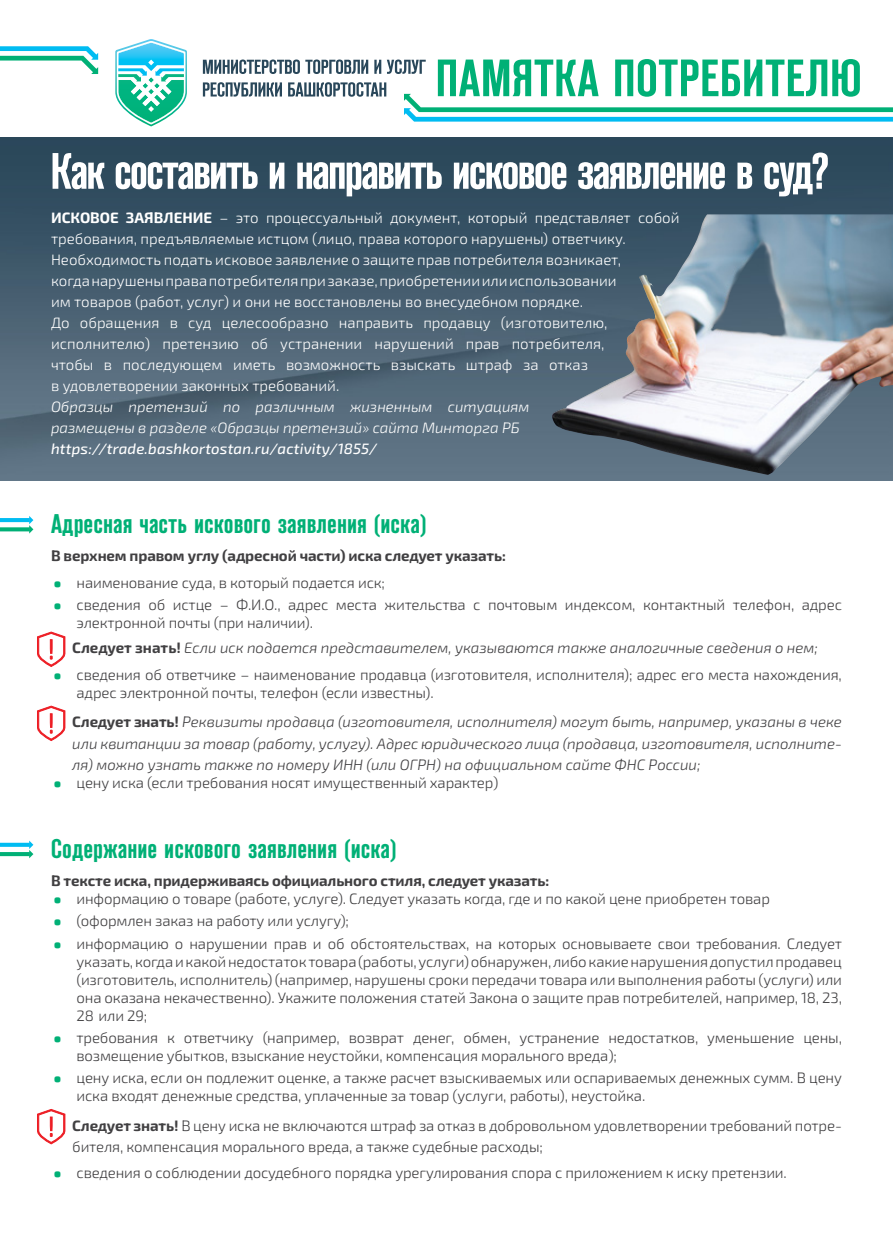
<style>
.page{position:relative;width:893px;height:1251px;background:#fff}
.page>*{position:absolute;margin:0;border:0;box-sizing:border-box;transform-origin:0 0}
.t1{font:52.35px "Reforma Grotesk Demi C";letter-spacing:.075em;color:#00b076}
.t2{font:51px "Reforma Grotesk Demi C";letter-spacing:-.02em;color:#fff}
.t3{font:27px "Reforma Grotesk Demi C";letter-spacing:.025em;color:#00b076}
.t4{font:300 15px/18px "Exo 2";letter-spacing:-.01em;color:#414042}
.t5{font:300 15px/21px "Exo 2";color:#fff}
.t6{font:italic 300 15px/21px "Exo 2";color:#414042;text-align:justify}
.t7{font:700 15px "Exo 2";letter-spacing:-.01em;color:#414042}
.t8{font:italic 300 15px/21px "Exo 2";color:#fff}
.t9{font:italic 500 15px "Exo 2";letter-spacing:.01em;color:#fff}
.s1{font-weight:700}
.s2{font-size:36px;color:#00b076}
.s3{font-weight:700;font-style:normal}
</style>
<div class="page">
<svg style="left:404px;top:94px;width:489px;height:28px"></svg>
<svg style="left:0;top:46px;width:98px;height:28px"></svg>
<svg style="left:203px;top:59px;width:223px;height:15px"></svg>
<svg style="left:203px;top:82px;width:183px;height:15px"></svg>
<svg style="left:115px;top:39px;width:72px;height:87px"></svg>
<img style="left:0;top:137px;width:893px;height:343px">
<hr style="left:0;top:518px;width:30px;height:4px;background:#00bcf2">
<svg style="left:0;top:527px;width:29px;height:4px"></svg>
<svg style="left:29px;top:516px;width:4px;height:17px"></svg>
<svg style="left:0;top:842px;width:29px;height:4px"></svg>
<svg style="left:0;top:852px;width:29px;height:4px"></svg>
<svg style="left:29px;top:840px;width:4px;height:18px"></svg>
<svg style="left:37px;top:631px;width:29px;height:36px"></svg>
<svg style="left:37px;top:705px;width:29px;height:36px"></svg>
<svg style="left:37px;top:1109px;width:29px;height:35px"></svg>
<img style="left:550px;top:214px;width:343px;height:261px">
<h1 class="t1" style="left:436px;top:50px;width:427px">Памятка потребителю</h1>
<h2 class="t2" style="left:51px;top:143px;width:779px">Как составить и направить исковое заявление в суд?</h2>
<p class="t5" style="left:51px;top:206px;width:630px"><span class="s1">ИСКОВОЕ ЗАЯВЛЕНИЕ</span> – это процессуальный документ, который представляет собой требования, предъявляемые истцом (лицо, права которого нарушены) ответчику.<br>Необходимость подать исковое заявление о защите прав потребителя возникает,<br>когда нарушены права потребителя при заказе, приобретении или использовании<br>им товаров (работ, услуг) и они не восстановлены во внесудебном порядке.<br>До обращения в суд целесообразно направить продавцу (изготовителю, исполнителю) претензию об устранении нарушений прав потребителя,<br>чтобы в последующем иметь возможность взыскать штраф за отказ<br>в удовлетворении законных требований.</p>
<p class="t8" style="left:51px;top:395px;width:480px">Образцы претензий по различным жизненным ситуациям размещены в разделе «Образцы претензий» сайта Минторга РБ</p>
<p class="t9" style="left:51px;top:438px;width:328px">https://trade.bashkortostan.ru/activity/1855/</p>
<h3 class="t3" style="left:51px;top:509px;width:377px">Адресная часть искового заявления (иска)</h3>
<p class="t7" style="left:51px;top:545px;width:456px">В верхнем правом углу (адресной части) иска следует указать:</p>
<p class="t4" style="left:51px;top:573px;width:335px"><span class="s2">•</span> наименование суда, в который подается иск;</p>
<p class="t4" style="left:77px;top:595px;width:767px;text-indent:-26px"><span class="s2">•</span> сведения об истце – Ф.И.О., адрес места жительства с почтовым индексом, контактный телефон, адрес электронной почты (при наличии).</p>
<p class="t6" style="left:72px;top:637px;width:747px"><span class="s3">Следует знать!</span> Если иск подается представителем, указываются также аналогичные сведения о нем;</p>
<p class="t4" style="left:77px;top:665px;width:767px;text-indent:-26px"><span class="s2">•</span> сведения об ответчике – наименование продавца (изготовителя, исполнителя); адрес его места нахождения, адрес электронной почты, телефон (если известны).</p>
<p class="t6" style="left:72px;top:711px;width:771px"><span class="s3">Следует знать!</span> Реквизиты продавца (изготовителя, исполнителя) могут быть, например, указаны в чеке или квитанции за товар (работу, услугу). Адрес юридического лица (продавца, изготовителя, исполните&shy;ля) можно узнать также по номеру ИНН (или ОГРН) на официальном сайте ФНС России;</p>
<p class="t4" style="left:51px;top:772px;width:449px"><span class="s2">•</span> цену иска (если требования носят имущественный характер)</p>
<h3 class="t3" style="left:51px;top:833px;width:347px">Содержание искового заявления (иска)</h3>
<p class="t7" style="left:51px;top:870px;width:500px">В тексте иска, придерживаясь официального стиля, следует указать:</p>
<p class="t4" style="left:51px;top:889px;width:720px"><span class="s2">•</span> информацию о товаре (работе, услуге). Следует указать когда, где и по какой цене приобретен товар</p>
<p class="t4" style="left:51px;top:911px;width:299px"><span class="s2">•</span> (оформлен заказ на работу или услугу);</p>
<p class="t4" style="left:77px;top:933px;width:767px;text-align:justify;text-indent:-26px"><span class="s2">•</span> информацию о нарушении прав и об обстоятельствах, на которых основываете свои требования. Следует указать, когда и какой недостаток товара (работы, услуги) обнаружен, либо какие нарушения допустил продавец (изготовитель, исполнитель) (например, нарушены сроки передачи товара или выполнения работы (услуги) или она оказана некачественно). Укажите положения статей Закона о защите прав потребителей, например, 18, 23, 28 или 29;</p>
<p class="t4" style="left:77px;top:1027px;width:767px;text-indent:-26px"><span class="s2">•</span> требования к ответчику (например, возврат денег, обмен, устранение недостатков, уменьшение цены, возмещение убытков, взыскание неустойки, компенсация морального вреда);</p>
<p class="t4" style="left:77px;top:1068px;width:767px;text-indent:-26px"><span class="s2">•</span> цену иска, если он подлежит оценке, а также расчет взыскиваемых или оспариваемых денежных сумм. В цену иска входят денежные средства, уплаченные за товар (услуги, работы), неустойка.</p>
<p class="t4" style="left:72px;top:1114px;width:771px;line-height:21px"><span class="s1">Следует знать!</span> В цену иска не включаются штраф за отказ в добровольном удовлетворении требований потре&shy;бителя, компенсация морального вреда, а также судебные расходы;</p>
<p class="t4" style="left:51px;top:1163px;width:737px"><span class="s2">•</span> сведения о соблюдении досудебного порядка урегулирования спора с приложением к иску претензии.</p>
</div>
